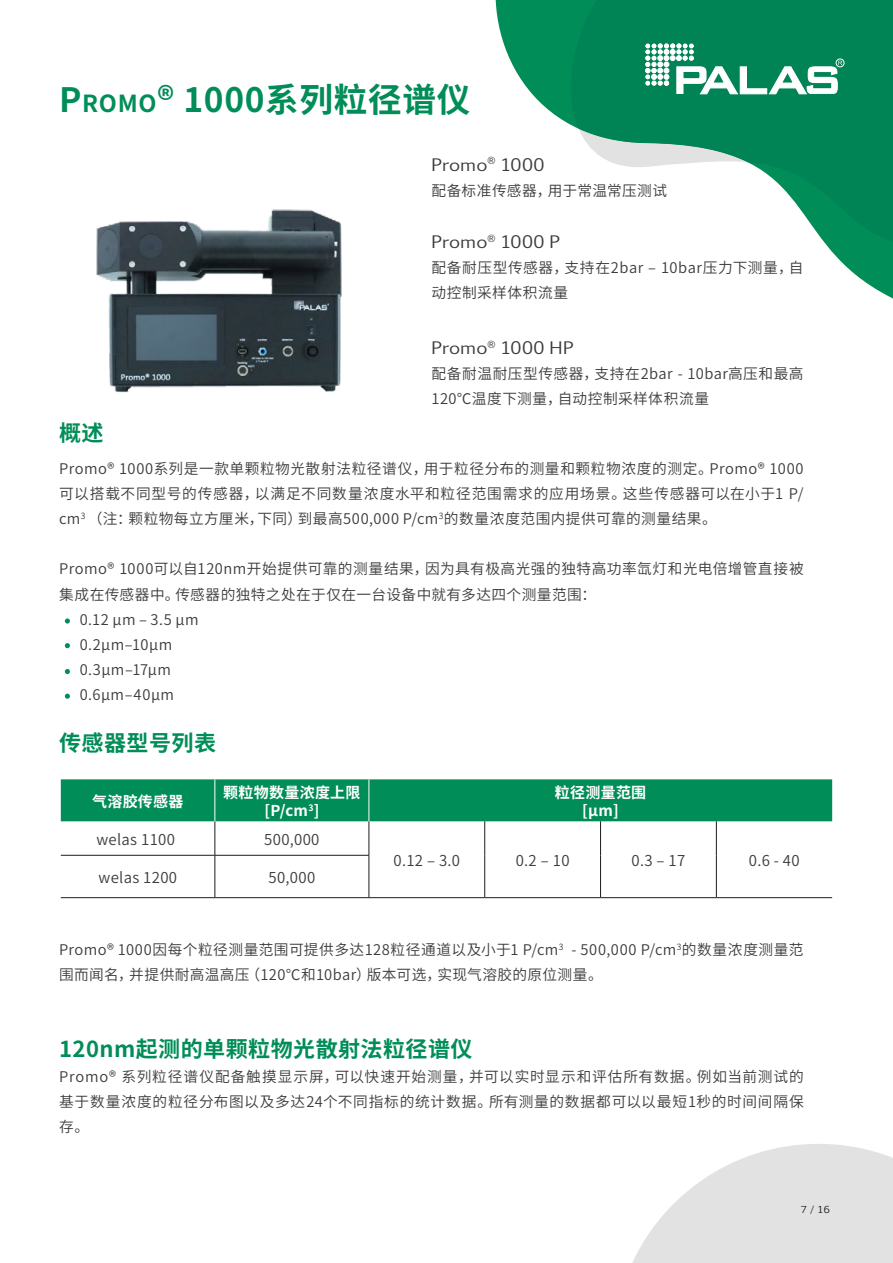
<style>
.page{position:relative;width:893px;height:1263px;background:#fff}
.page>*{position:absolute;margin:0;border:0;box-sizing:border-box;transform-origin:0 0}
.t1{font:700 33.6px "Source Han Sans CN";letter-spacing:.02em;color:#008d58}
.t2{font:700 22.05px "Source Han Sans CN";letter-spacing:.02em;color:#008d58}
.t3{font:18.9px "Sf Kp Regular";letter-spacing:.015em;color:#3c3c3b}
.t4{font:15px "Source Han Sans CN";letter-spacing:.02em;color:#3c3c3b}
.t5{font:700 15px/18px "Source Han Sans CN";letter-spacing:.02em;color:#fff;text-align:center}
.t6{font:14.7px/25.2px "Source Han Sans CN";letter-spacing:.03em;color:#3c3c3b}
.t7{font:10.5px "Sf Kp Regular";color:#1c1c1b}
.s1{font-size:23.55px}
</style>
<div class="page">
<svg style="left:495px;top:0;width:398px;height:299px"></svg>
<svg style="left:557px;top:0;width:336px;height:245px;fill:#008456"></svg>
<div style="left:836px;top:59px;width:8px;height:8px;border:1px solid #fff;border-radius:50%"></div>
<svg style="left:646px;top:44px;width:196px;height:50px"></svg>
<svg style="left:632px;top:1144px;width:261px;height:119px"></svg>
<img style="left:96px;top:209px;width:246px;height:184px">
<svg style="left:65px;top:618px;width:5px;height:5px"></svg>
<svg style="left:65px;top:643px;width:5px;height:5px"></svg>
<svg style="left:65px;top:669px;width:5px;height:5px"></svg>
<svg style="left:65px;top:694px;width:5px;height:5px"></svg>
<div style="left:61px;top:779px;width:771px;height:42px;background:#008d58"></div>
<hr style="left:215px;top:821px;width:1px;height:34px;background:#1c1c1b">
<hr style="left:369px;top:821px;width:1px;height:34px;background:#1c1c1b">
<hr style="left:484px;top:821px;width:1px;height:34px;background:#1c1c1b">
<hr style="left:600px;top:821px;width:1px;height:34px;background:#1c1c1b">
<hr style="left:716px;top:821px;width:1px;height:34px;background:#1c1c1b">
<hr style="left:61px;top:855px;width:154px;height:1px;background:#1c1c1b">
<hr style="left:215px;top:855px;width:154px;height:1px;background:#1c1c1b">
<hr style="left:215px;top:855px;width:1px;height:42px;background:#1c1c1b">
<hr style="left:369px;top:855px;width:1px;height:42px;background:#1c1c1b">
<hr style="left:484px;top:855px;width:1px;height:42px;background:#1c1c1b">
<hr style="left:600px;top:855px;width:1px;height:42px;background:#1c1c1b">
<hr style="left:716px;top:855px;width:1px;height:42px;background:#1c1c1b">
<hr style="left:61px;top:897px;width:154px;height:1px;background:#1c1c1b">
<hr style="left:215px;top:897px;width:154px;height:1px;background:#1c1c1b">
<hr style="left:369px;top:897px;width:116px;height:1px;background:#1c1c1b">
<hr style="left:485px;top:897px;width:116px;height:1px;background:#1c1c1b">
<hr style="left:601px;top:897px;width:115px;height:1px;background:#1c1c1b">
<hr style="left:716px;top:897px;width:116px;height:1px;background:#1c1c1b">
<hr style="left:214px;top:779px;width:1px;height:42px;background:#fff">
<hr style="left:369px;top:779px;width:1px;height:42px;background:#fff">
<h1 class="t1" style="left:59px;top:81px;width:413px">P<span class="s1">ROMO</span>® 1000系列粒径谱仪</h1>
<p class="t3" style="left:431px;top:153px;width:115px">Promo<sup>®</sup> 1000</p>
<p class="t6" style="left:431px;top:178px;width:237px">配备标准传感器，用于常温常压测试</p>
<p class="t3" style="left:431px;top:231px;width:130px">Promo<sup>®</sup> 1000 P</p>
<p class="t6" style="left:431px;top:255px;width:374px">配备耐压型传感器，支持在2bar – 10bar压力下测量，自动控制采样体积流量</p>
<h2 class="t2" style="left:59px;top:420px;width:46px">概述</h2>
<p class="t3" style="left:431px;top:337px;width:144px">Promo<sup>®</sup> 1000 HP</p>
<p class="t6" style="left:431px;top:361px;width:374px">配备耐温耐压型传感器，支持在2bar - 10bar高压和最高<br>120℃温度下测量，自动控制采样体积流量</p>
<p class="t6" style="left:59px;top:455px;width:746px;text-align:justify">Promo® 1000系列是一款单颗粒物光散射法粒径谱仪，用于粒径分布的测量和颗粒物浓度的测定。Promo® 1000可以搭载不同型号的传感器，以满足不同数量浓度水平和粒径范围需求的应用场景。这些传感器可以在小于1 P/ cm<sup>3</sup> （注：颗粒物每立方厘米，下同）到最高500,000 P/cm<sup>3</sup>的数量浓度范围内提供可靠的测量结果。</p>
<p class="t6" style="left:59px;top:556px;width:746px">Promo® 1000可以自120nm开始提供可靠的测量结果，因为具有极高光强的独特高功率氙灯和光电倍增管直接被</p>
<p class="t6" style="left:59px;top:581px;width:538px">集成在传感器中。传感器的独特之处在于仅在一台设备中就有多达四个测量范围：</p>
<p class="t6" style="left:80px;top:606px;width:120px">0.12 μm – 3.5 μm</p>
<p class="t6" style="left:80px;top:632px;width:94px">0.2μm–10μm</p>
<p class="t6" style="left:80px;top:657px;width:93px">0.3μm–17μm</p>
<p class="t6" style="left:80px;top:682px;width:96px">0.6μm–40μm</p>
<h2 class="t2" style="left:59px;top:731px;width:158px">传感器型号列表</h2>
<p class="t5" style="left:92px;top:793px;width:93px">气溶胶传感器</p>
<p class="t5" style="left:223px;top:784px;width:139px">颗粒物数量浓度上限[P/cm<sup>3</sup>]</p>
<p class="t5" style="left:555px;top:784px;width:93px">粒径测量范围[μm]</p>
<p class="t4" style="left:96px;top:832px;width:80px">welas 1100</p>
<p class="t4" style="left:264px;top:832px;width:57px">500,000</p>
<p class="t4" style="left:393px;top:853px;width:68px">0.12 – 3.0</p>
<p class="t4" style="left:516px;top:853px;width:55px">0.2 – 10</p>
<p class="t4" style="left:632px;top:853px;width:55px">0.3 – 17</p>
<p class="t4" style="left:749px;top:853px;width:52px">0.6 - 40</p>
<p class="t4" style="left:99px;top:870px;width:80px">welas 1200</p>
<p class="t4" style="left:269px;top:870px;width:48px">50,000</p>
<p class="t6" style="left:59px;top:936px;width:746px">Promo® 1000因每个粒径测量范围可提供多达128粒径通道以及小于1 P/cm<sup>3</sup> - 500,000 P/cm<sup>3</sup>的数量浓度测量范围而闻名，并提供耐高温高压（120℃和10bar）版本可选，实现气溶胶的原位测量。</p>
<h2 class="t2" style="left:59px;top:1036px;width:415px">120nm起测的单颗粒物光散射法粒径谱仪</h2>
<p class="t6" style="left:59px;top:1064px;width:746px;text-align:justify">Promo® 系列粒径谱仪配备触摸显示屏，可以快速开始测量，并可以实时显示和评估所有数据。例如当前测试的基于数量浓度的粒径分布图以及多达24个不同指标的统计数据。所有测量的数据都可以以最短1秒的时间间隔保存。</p>
<p class="t7" style="left:801px;top:1203px;width:31px">7 / 16</p>
</div>
